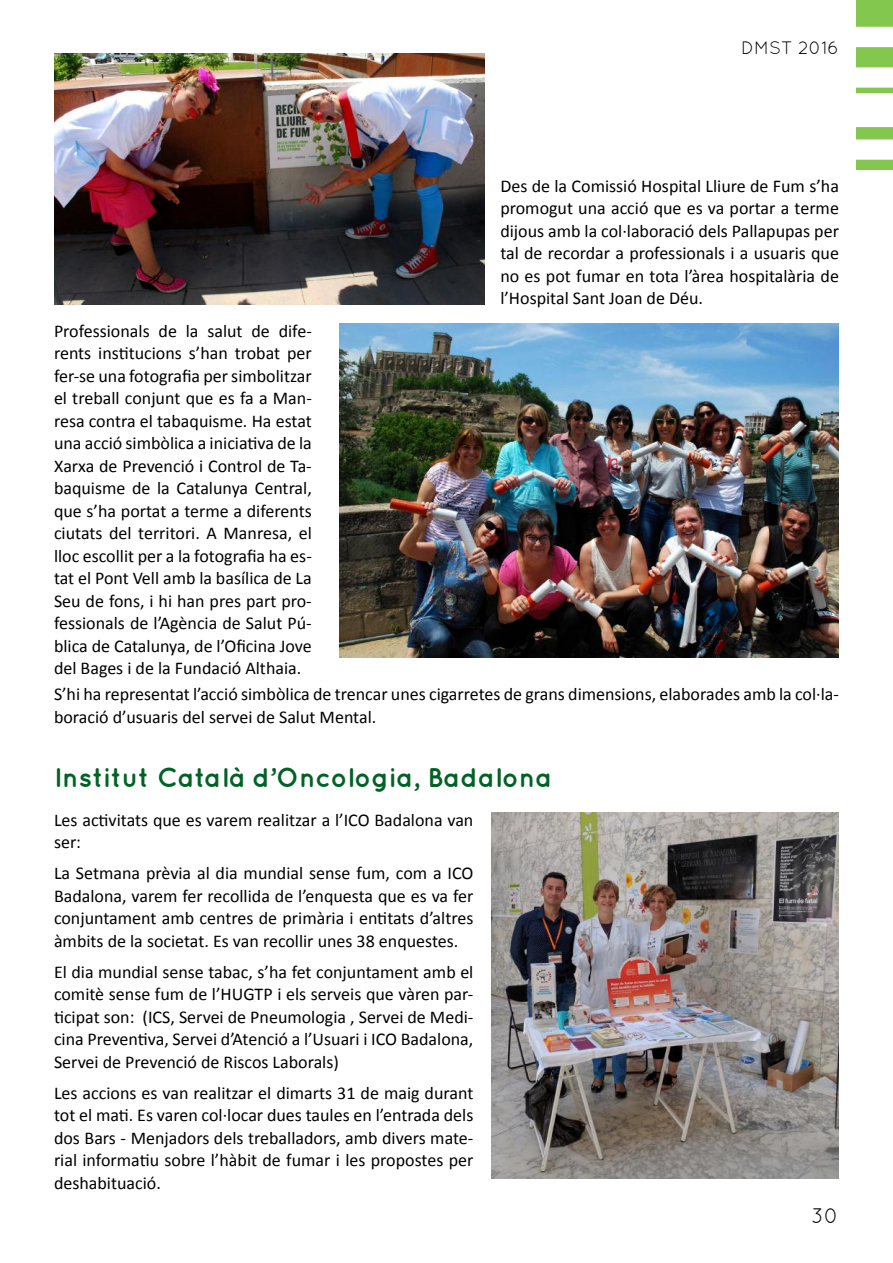
<style>
.page{position:relative;width:893px;height:1263px;background:#fff}
.page>*{position:absolute;margin:0;border:0;box-sizing:border-box;transform-origin:0 0}
.t1{font:700 27px "Quicksand";color:#006224}
.t2{font:21px "Quicksand";color:#000}
.t3{font:18px/22.5px "Calibri";color:#000;text-align:justify}
.t4{font:18px "Quicksand";color:#000}
</style>
<div class="page">
<img style="left:856px;top:0;width:37px;height:169px">
<img style="left:54px;top:53px;width:431px;height:251px">
<img style="left:340px;top:323px;width:499px;height:334px">
<img style="left:492px;top:812px;width:347px;height:367px">
<p class="t4" style="left:741px;top:37px;width:99px">DMST 2016</p>
<p class="t3" style="left:500px;top:175px;width:340px">Des de la Comissió Hospital Lliure de Fum s’ha promogut una acció que es va portar a terme dijous amb la col·laboració dels Pallapupas per tal de recordar a professionals i a usuaris que no es pot fumar en tota l’àrea hospitalària de l’Hospital Sant Joan de Déu.</p>
<p class="t3" style="left:54px;top:319px;width:259px">Professionals de la salut de dife&shy;rents institucions s’han trobat per fer-se una fotografia per simbolitzar el treball conjunt que es fa a Man&shy;resa contra el tabaquisme. Ha estat una acció simbòlica a iniciativa de la Xarxa de Prevenció i Control de Ta&shy;baquisme de la Catalunya Central, que s’ha portat a terme a diferents ciutats del territori. A Manresa, el lloc escollit per a la fotografia ha es&shy;tat el Pont Vell amb la basílica de La Seu de fons, i hi han pres part pro&shy;fessionals de l’Agència de Salut Pú&shy;blica de Catalunya, de l’Oficina Jove del Bages i de la Fundació Althaia.</p>
<p class="t3" style="left:54px;top:683px;width:786px">S’hi ha representat l’acció simbòlica de trencar unes cigarretes de grans dimensions, elaborades amb la col·la&shy;boració d’usuaris del servei de Salut Mental.</p>
<h1 class="t1" style="left:54px;top:761px;width:500px">Institut Català d’Oncologia, Badalona</h1>
<p class="t3" style="left:54px;top:808px;width:421px">Les activitats que es varem realitzar a l’ICO Badalona van ser:</p>
<p class="t3" style="left:54px;top:862px;width:421px">La Setmana prèvia al dia mundial sense fum, com a ICO Badalona, varem fer recollida de l’enquesta que es va fer conjuntament amb centres de primària i entitats d’altres àmbits de la societat. Es van recollir unes 38 enquestes.</p>
<p class="t3" style="left:54px;top:960px;width:421px">El dia mundial sense tabac, s’ha fet conjuntament amb el comitè sense fum de l’HUGTP i els serveis que vàren par&shy;ticipat son: (ICS, Servei de Pneumologia , Servei de Medi&shy;cina Preventiva, Servei d’Atenció a l’Usuari i ICO Badalona, Servei de Prevenció de Riscos Laborals)</p>
<p class="t3" style="left:54px;top:1081px;width:421px">Les accions es van realitzar el dimarts 31 de maig durant tot el mati. Es varen col·locar dues taules en l’entrada dels dos Bars - Menjadors dels treballadors, amb divers mate&shy;rial informatiu sobre l’hàbit de fumar i les propostes per deshabituació.</p>
<p class="t2" style="left:811px;top:1204px;width:29px">30</p>
</div>
